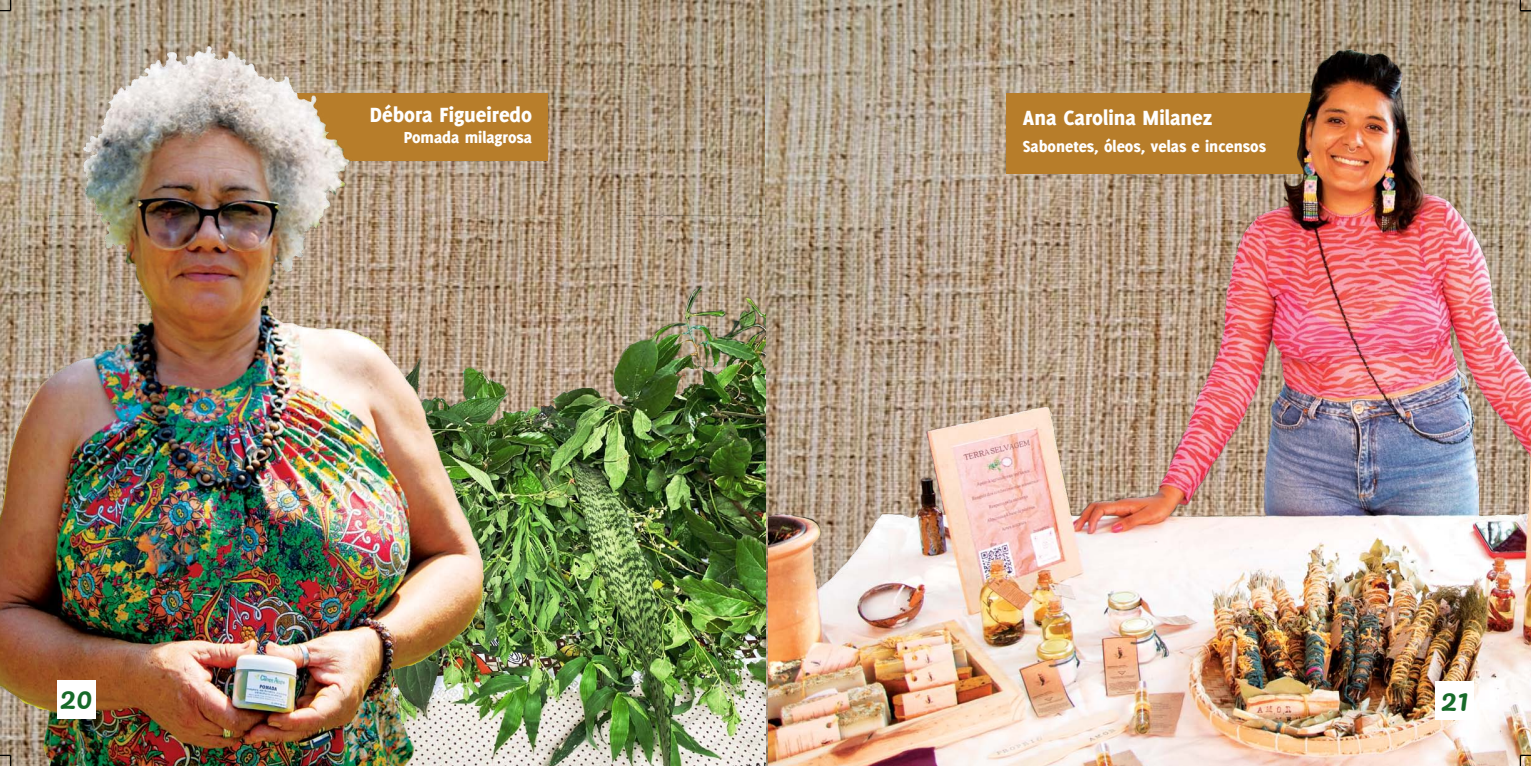
<style>
.page{position:relative;width:1531px;height:766px;background:#fff}
.page>*{position:absolute;margin:0;border:0;box-sizing:border-box;transform-origin:0 0}
.t1{font:30px "Pacifico";color:#186a29}
.t2{font:800 22.5px "Delicious";color:#fff}
.t3{font:800 17.5px "Delicious";color:#fff}
</style>
<div class="page">
<img style="left:499px;top:0;width:270px;height:765px">
<div style="left:287px;top:93px;width:260px;height:67px;background:#b87e2b"></div>
<img style="left:499px;top:215px;width:266px;height:550px">
<img style="left:0;top:0;width:499px;height:765px">
<img style="left:769px;top:0;width:762px;height:765px">
<div style="left:57px;top:680px;width:39px;height:38px;background:#fff"></div>
<div style="left:1435px;top:681px;width:39px;height:38px;background:#fff"></div>
<svg style="left:0;top:0;width:11px;height:11px"></svg>
<svg style="left:0;top:754px;width:11px;height:11px"></svg>
<svg style="left:1519px;top:0;width:12px;height:11px"></svg>
<svg style="left:1519px;top:754px;width:12px;height:11px"></svg>
<p class="t2" style="left:370px;top:102px;width:164px">Débora Figueiredo</p>
<p class="t3" style="left:404px;top:127px;width:130px">Pomada milagrosa</p>
<p class="t2" style="left:1023px;top:105px;width:191px">Ana Carolina Milanez</p>
<p class="t3" style="left:1023px;top:136px;width:245px">Sabonetes, óleos, velas e incensos</p>
<h1 class="t1" style="left:59px;top:681px;width:35px">20</h1>
<h1 class="t1" style="left:1440px;top:683px;width:30px">21</h1>
</div>
